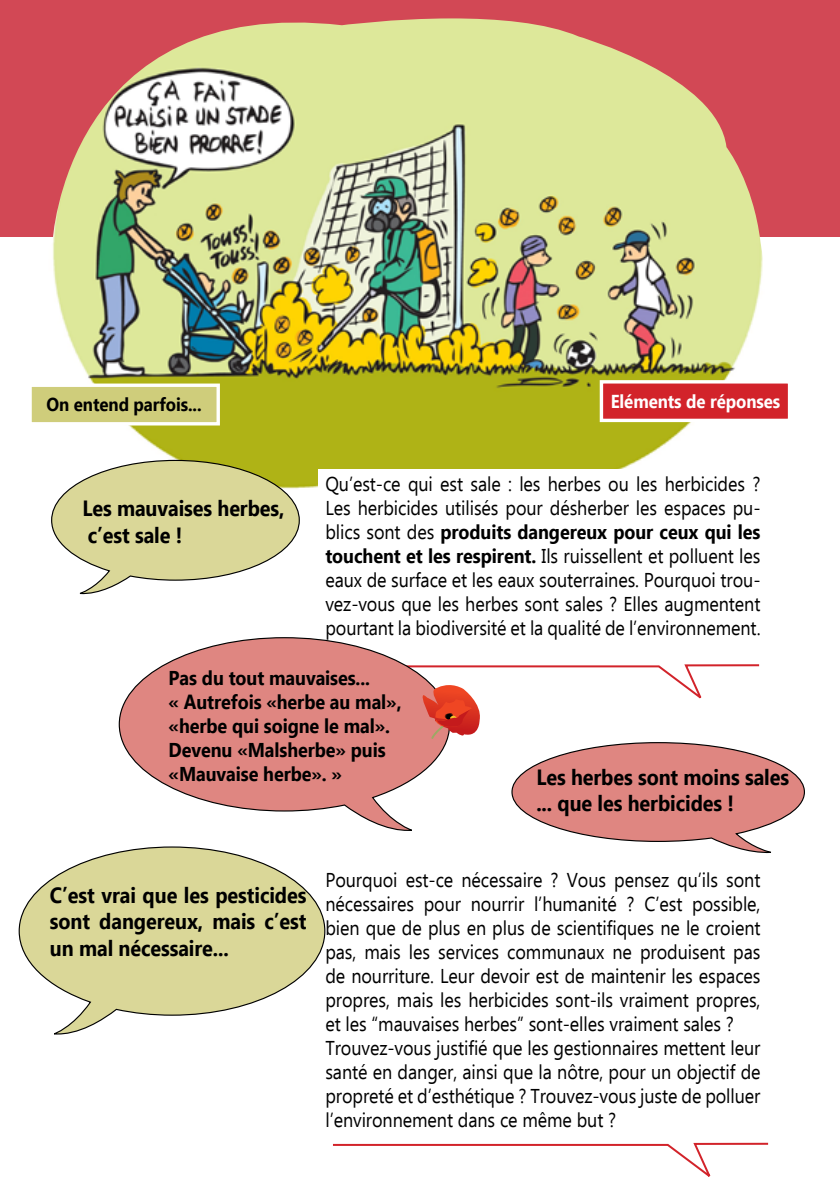
<style>
.page{position:relative;width:840px;height:1191px;background:#fff}
.page>*{position:absolute;margin:0;border:0;box-sizing:border-box;transform-origin:0 0}
.t1{font:700 22px/26.4px "Ebrima";letter-spacing:-.005em;color:#000;scale:.9 1}
.t2{font:20px/24px "Ebrima";letter-spacing:-.005em;color:#000;text-align:justify;scale:.9 1}
.t3{font:700 20px/24px "Ebrima";letter-spacing:-.005em;color:#000;scale:.9 1}
.t4{font:700 18.8px "Ebrima";letter-spacing:-.005em;color:#000;scale:.9 1}
.t5{font:700 18.8px "Ebrima";letter-spacing:-.005em;color:#fff;scale:.9 1}
.s1{font-weight:700}
</style>
<div class="page">
<div style="left:0;top:0;width:839px;height:237px;background:#d24855"></div>
<img style="left:53px;top:18px;width:710px;height:470px">
<div style="left:318px;top:469px;width:489px;height:175px;background:#fff"></div>
<svg style="left:51px;top:459px;width:249px;height:135px"></svg>
<svg style="left:18px;top:846px;width:308px;height:189px"></svg>
<div style="left:30px;top:385px;width:188px;height:39px;background:#cfcd7b"></div>
<div style="left:28px;top:383px;width:192px;height:42px;border:3px solid #fff"></div>
<div style="left:601px;top:382px;width:188px;height:38px;background:#d2232a"></div>
<div style="left:599px;top:380px;width:191px;height:42px;border:3px solid #fff"></div>
<svg style="left:333px;top:1142px;width:436px;height:35px"></svg>
<svg style="left:118px;top:637px;width:284px;height:175px"></svg>
<svg style="left:322px;top:663px;width:483px;height:190px"></svg>
<p class="t4" style="left:47px;top:391px;width:174px">On entend parfois...</p>
<p class="t5" style="left:610px;top:387px;width:190px">Eléments de réponses</p>
<p class="t1" style="left:82px;top:494px;width:226px">Les mauvaises herbes, c’est sale !</p>
<p class="t2" style="left:325px;top:471px;width:485px">Qu’est-ce qui est sale : les herbes ou les herbicides ?<br>Les herbicides utilisés pour désherber les espaces pu&shy;blics sont des <span class="s1">produits dangereux pour ceux qui les touchent et les respirent.</span> Ils ruissellent et polluent les eaux de surface et les eaux souterraines. Pourquoi trou&shy;vez-vous que les herbes sont sales ? Elles augmentent pourtant la biodiversité et la qualité de l’environnement.</p>
<p class="t3" style="left:168px;top:665px;width:260px">Pas du tout mauvaises...<br>« Autrefois «herbe au mal», «herbe qui soigne le mal».<br>Devenu «Malsherbe» puis «Mauvaise herbe». »</p>
<p class="t1" style="left:536px;top:762px;width:282px">Les herbes sont moins sales ... que les herbicides !</p>
<p class="t1" style="left:50px;top:881px;width:286px;text-align:justify">C’est vrai que les pesticides sont dangereux, mais c’est un mal nécessaire...</p>
<p class="t2" style="left:325px;top:867px;width:485px;text-align:left">Pourquoi est-ce nécessaire ? Vous pensez qu’ils sont nécessaires pour nourrir l’humanité ? C’est possible, bien que de plus en plus de scientifiques ne le croient pas, mais les services communaux ne produisent pas de nourriture. Leur devoir est de maintenir les espaces propres, mais les herbicides sont-ils vraiment propres, et les “mauvaises herbes” sont-elles vraiment sales ?<br>Trouvez-vous justifié que les gestionnaires mettent leur santé en danger, ainsi que la nôtre, pour un objectif de propreté et d’esthétique ? Trouvez-vous juste de polluer l’environnement dans ce même but ?</p>
</div>
